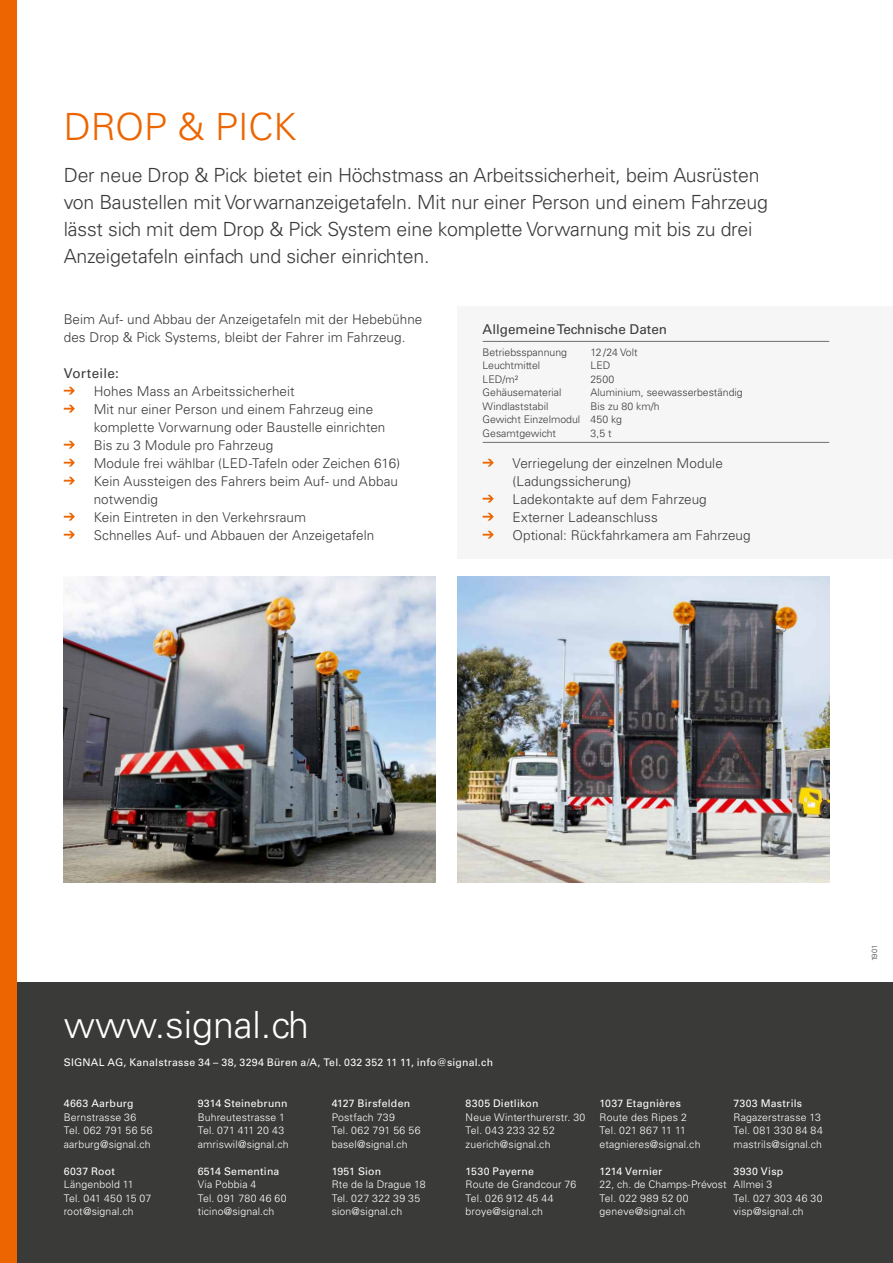
<style>
.page{position:relative;width:893px;height:1263px;background:#fff}
.page>*{position:absolute;margin:0;border:0;box-sizing:border-box;transform-origin:0 0}
.t1{font:300 37.5px "Univers LT Std";color:#fff}
.t2{font:300 37.5px "Univers LT Std";color:#ec6500}
.t3{font:300 19.5px/27px "Univers LT Std";letter-spacing:-.01em;color:#3a3a39}
.t4{font:300 13.5px/18px "Univers LT Std";letter-spacing:.005em;color:#3a3a39}
.t5{font:13.5px "Univers LT Std";color:#3a3a39}
.t6{font:13.5px "Univers LT Std";letter-spacing:.02em;color:#3a3a39}
.t7{font:300 10.5px/13.5px "Univers LT Std";letter-spacing:.015em;color:#fff}
.t8{font:10.5px "Univers LT Std";letter-spacing:.025em;color:#fff}
.t9{font:300 10.5px/13.5px "Univers LT Std";color:#3a3a39}
.t10{font:300 7.5px "Univers LT Std";color:#3a3a39}
</style>
<div class="page">
<img style="left:64px;top:576px;width:371px;height:306px">
<img style="left:457px;top:576px;width:372px;height:306px">
<div style="left:0;top:0;width:17px;height:1263px;background:#ec6500"></div>
<div style="left:17px;top:982px;width:876px;height:281px;background:#3a3a39"></div>
<svg style="left:64px;top:387px;width:11px;height:8px"></svg>
<svg style="left:64px;top:405px;width:11px;height:8px"></svg>
<svg style="left:64px;top:441px;width:11px;height:8px"></svg>
<svg style="left:64px;top:459px;width:11px;height:8px"></svg>
<svg style="left:64px;top:477px;width:11px;height:8px"></svg>
<svg style="left:64px;top:513px;width:11px;height:8px"></svg>
<svg style="left:64px;top:531px;width:11px;height:8px"></svg>
<div style="left:457px;top:306px;width:436px;height:252px;background:#f6f6f6"></div>
<hr style="left:483px;top:341px;width:346px;height:1px;background:#6e6e6e">
<hr style="left:483px;top:442px;width:346px;height:1px;background:#6e6e6e">
<svg style="left:483px;top:459px;width:11px;height:8px"></svg>
<svg style="left:483px;top:495px;width:11px;height:8px"></svg>
<svg style="left:483px;top:513px;width:11px;height:8px"></svg>
<svg style="left:483px;top:531px;width:11px;height:8px"></svg>
<h1 class="t2" style="left:64px;top:104px;width:234px">DROP &amp; PICK</h1>
<p class="t3" style="left:64px;top:161px;width:706px">Der neue Drop &amp; Pick bietet ein Höchstmass an Arbeitssicherheit, beim Ausrüsten von Baustellen mit Vorwarnanzeigetafeln. Mit nur einer Person und einem Fahrzeug lässt sich mit dem Drop &amp; Pick System eine komplette Vorwarnung mit bis zu drei Anzeigetafeln einfach und sicher einrichten.</p>
<p class="t4" style="left:64px;top:310px;width:360px">Beim Auf- und Abbau der Anzeigetafeln mit der Hebebühne des Drop &amp; Pick Systems, bleibt der Fahrer im Fahrzeug.</p>
<p class="t6" style="left:64px;top:365px;width:57px">Vorteile:</p>
<p class="t4" style="left:94px;top:382px;width:308px">Hohes Mass an Arbeitssicherheit<br>Mit nur einer Person und einem Fahrzeug eine komplette Vorwarnung oder Baustelle einrichten Bis zu 3 Module pro Fahrzeug<br>Module frei wählbar (LED-Tafeln oder Zeichen 616)<br>Kein Aussteigen des Fahrers beim Auf- und Abbau notwendig<br>Kein Eintreten in den Verkehrsraum<br>Schnelles Auf- und Abbauen der Anzeigetafeln</p>
<p class="t5" style="left:483px;top:321px;width:186px">Allgemeine Technische Daten</p>
<p class="t9" style="left:483px;top:345px;width:86px">Betriebsspannung</p>
<p class="t9" style="left:591px;top:345px;width:48px">12/24 Volt</p>
<p class="t9" style="left:483px;top:359px;width:59px">Leuchtmittel</p>
<p class="t9" style="left:591px;top:359px;width:21px">LED</p>
<p class="t9" style="left:483px;top:372px;width:37px">LED/m2</p>
<p class="t9" style="left:591px;top:372px;width:25px">2500</p>
<p class="t9" style="left:483px;top:386px;width:80px">Gehäusematerial</p>
<p class="t9" style="left:591px;top:386px;width:154px">Aluminium, seewasserbeständig</p>
<p class="t9" style="left:483px;top:399px;width:67px">Windlaststabil</p>
<p class="t9" style="left:483px;top:399px;width:178px;text-indent:108px">Bis zu 80 km/h<br>Gewicht Einzelmodul 450 kg<br>Gesamtgewicht</p>
<p class="t9" style="left:591px;top:426px;width:23px">3,5 t</p>
<p class="t4" style="left:512px;top:454px;width:240px">Verriegelung der einzelnen Module (Ladungssicherung)<br>Ladekontakte auf dem Fahrzeug<br>Externer Ladeanschluss<br>Optional: Rückfahrkamera am Fahrzeug</p>
<h1 class="t1" style="left:64px;top:1002px;width:247px">www.signal.ch</h1>
<p class="t8" style="left:64px;top:1056px;width:431px">SIGNAL AG, Kanalstrasse 34 – 38, 3294 Büren a/A, Tel. 032 352 11 11, info@signal.ch</p>
<p class="t8" style="left:64px;top:1097px;width:71px">4663 Aarburg</p>
<p class="t7" style="left:64px;top:1110px;width:90px">Bernstrasse 36<br>Tel. 062 791 56 56 aarburg@signal.ch</p>
<p class="t8" style="left:64px;top:1165px;width:53px">6037 Root</p>
<p class="t7" style="left:64px;top:1178px;width:89px">Längenbold 11<br>Tel. 041 450 15 07 root@signal.ch</p>
<p class="t8" style="left:198px;top:1097px;width:91px">9314 Steinebrunn</p>
<p class="t7" style="left:198px;top:1110px;width:92px">Buhreutestrasse 1<br>Tel. 071 411 20 43 amriswil@signal.ch</p>
<p class="t8" style="left:198px;top:1165px;width:83px">6514 Sementina</p>
<p class="t7" style="left:198px;top:1178px;width:91px">Via Pobbia 4<br>Tel. 091 780 46 60 ticino@signal.ch</p>
<p class="t8" style="left:332px;top:1097px;width:80px">4127 Birsfelden</p>
<p class="t7" style="left:332px;top:1110px;width:90px">Postfach 739<br>Tel. 062 791 56 56 basel@signal.ch</p>
<p class="t8" style="left:332px;top:1165px;width:51px">1951 Sion</p>
<p class="t7" style="left:332px;top:1178px;width:96px">Rte de la Drague 18<br>Tel. 027 322 39 35 sion@signal.ch</p>
<p class="t8" style="left:466px;top:1097px;width:74px">8305 Dietlikon</p>
<p class="t7" style="left:466px;top:1110px;width:121px">Neue Winterthurerstr. 30<br>Tel. 043 233 32 52 zuerich@signal.ch</p>
<p class="t8" style="left:466px;top:1165px;width:70px">1530 Payerne</p>
<p class="t7" style="left:466px;top:1178px;width:112px">Route de Grandcour 76<br>Tel. 026 912 45 44 broye@signal.ch</p>
<p class="t8" style="left:600px;top:1097px;width:83px">1037 Etagnières</p>
<p class="t7" style="left:600px;top:1110px;width:102px">Route des Ripes 2<br>Tel. 021 867 11 11 etagnieres@signal.ch</p>
<p class="t8" style="left:600px;top:1165px;width:64px">1214 Vernier</p>
<p class="t7" style="left:600px;top:1178px;width:129px">22, ch. de Champs-Prévost<br>Tel. 022 989 52 00 geneve@signal.ch</p>
<p class="t8" style="left:733px;top:1097px;width:70px">7303 Mastrils</p>
<p class="t7" style="left:733px;top:1110px;width:91px">Ragazerstrasse 13<br>Tel. 081 330 84 84 mastrils@signal.ch</p>
<p class="t8" style="left:733px;top:1165px;width:51px">3930 Visp</p>
<p class="t7" style="left:733px;top:1178px;width:91px">Allmei 3<br>Tel. 027 303 46 30 visp@signal.ch</p>
<p class="t10" style="left:870px;top:961px;width:17px;rotate:-90deg">1901</p>
</div>
